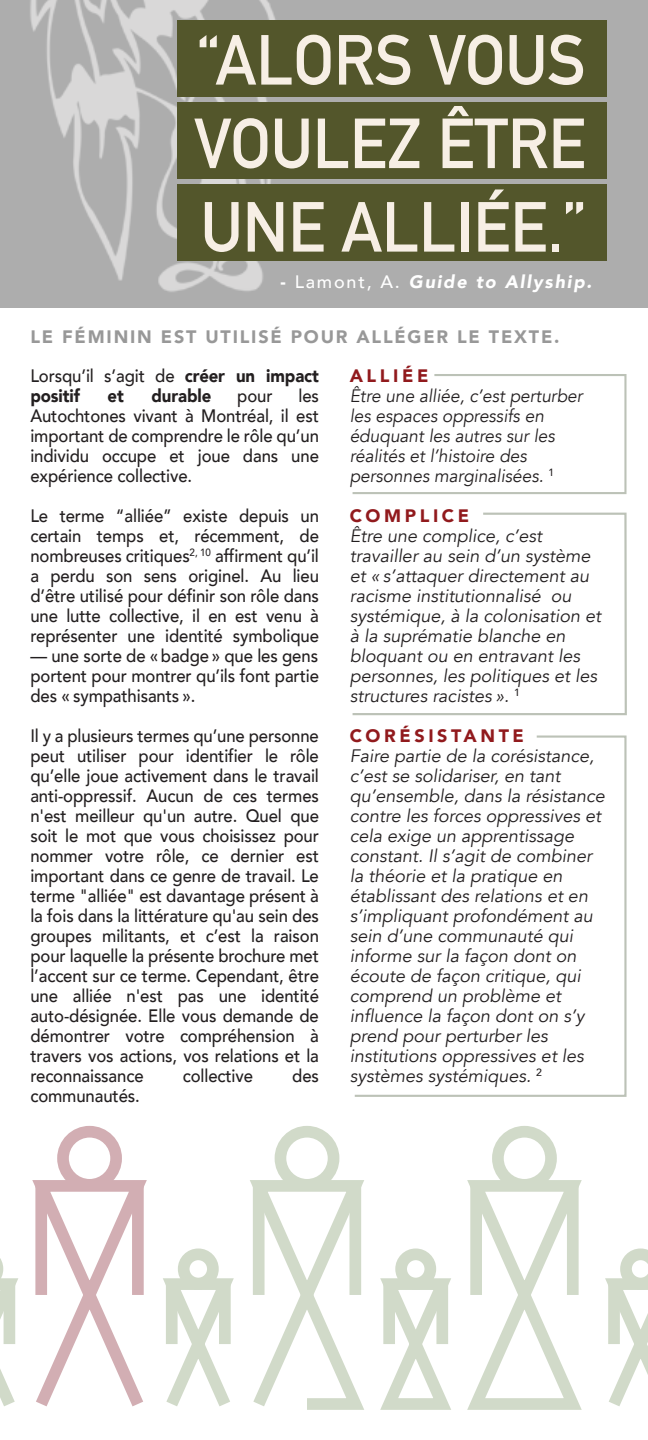
<style>
.page{position:relative;width:648px;height:1440px;background:#fff}
.page>*{position:absolute;margin:0;border:0;box-sizing:border-box;transform-origin:0 0}
.t1{font:700 69.6px/83.6px "DIN Alternate";color:#f7efe5;text-align:justify;scale:.96 1}
.t2{font:500 18px/20px "Avenir";letter-spacing:-.005em;color:#231f20;text-align:justify;scale:.93 1}
.t3{font:italic 18px/20px "Avenir";color:#231f20}
.t4{font:italic 18px/20px "Avenir";color:#231f20;scale:.96 1}
.t5{font:900 18px/20px "Avenir";letter-spacing:-.005em;color:#231f20;scale:.93 1}
.t6{font:900 18px "Avenir";letter-spacing:.1em;color:#989898}
.t7{font:900 18px "Avenir";letter-spacing:.2em;color:#911a1d}
.t8{font:italic 900 18px "Avenir";letter-spacing:.1em;color:#fff}
.s1{font-style:normal}
.s2{font-weight:500;font-style:normal}
.s3{font-weight:500}
</style>
<div class="page">
<div style="left:0;top:0;width:648px;height:307px;background:#adadad"></div>
<div style="left:57px;top:1126px;width:65px;height:65px;border:12px solid #d2aeb3;border-radius:50%"></div>
<div style="left:492px;top:1126px;width:65px;height:65px;border:12px solid #d1dac9;border-radius:50%"></div>
<div style="left:275px;top:1126px;width:64px;height:65px;border:12px solid #d1dac9;border-radius:50%"></div>
<svg style="left:0;top:1174px;width:648px;height:236px"></svg>
<img style="left:30px;top:0;width:267px;height:292px">
<div style="left:177px;top:103px;width:429px;height:76px;background:#53562b"></div>
<div style="left:177px;top:20px;width:429px;height:77px;background:#53562b"></div>
<div style="left:177px;top:185px;width:429px;height:76px;background:#53562b"></div>
<svg style="left:352px;top:374px;width:275px;height:121px"></svg>
<svg style="left:352px;top:512px;width:275px;height:204px"></svg>
<svg style="left:354px;top:735px;width:273px;height:362px"></svg>
<h1 class="t1" style="left:194px;top:14px;width:409px">“ALORS VOUS VOULEZ ÊTRE UNE ALLIÉE.”</h1>
<p class="t8" style="left:280px;top:267px;width:313px"><span class="s1">-</span> <span class="s2">Lamont, A.</span> Guide to Allyship.</p>
<p class="t6" style="left:30px;top:321px;width:531px">LE FÉMININ EST UTILISÉ POUR ALLÉGER LE TEXTE.</p>
<p class="t5" style="left:30px;top:365px;width:312px"><span class="s3">Lorsqu’il s’agit de</span> créer un impact positif</p>
<p class="t2" style="left:30px;top:384px;width:312px;text-indent:268px">les Autochtones vivant à Montréal, il est important de comprendre le rôle qu’un individu occupe et joue dans une expérience collective.</p>
<p class="t2" style="left:30px;top:504px;width:312px">Le terme “alliée” existe depuis un certain temps et, récemment, de nombreuses critiques<sup>2,</sup> <sup>10</sup> affirment qu’il a perdu son sens originel. Au lieu d’être utilisé pour définir son rôle dans une lutte collective, il en est venu à représenter une identité symbolique</p>
<p class="t2" style="left:30px;top:644px;width:312px">— une sorte de « badge » que les gens portent pour montrer qu’ils font partie des « sympathisants ».</p>
<p class="t2" style="left:30px;top:724px;width:312px">Il y a plusieurs termes qu’une personne peut utiliser pour identifier le rôle qu’elle joue activement dans le travail anti-oppressif. Aucun de ces termes n'est meilleur qu'un autre. Quel que soit le mot que vous choisissez pour nommer votre rôle, ce dernier est important dans ce genre de travail. Le terme "alliée" est davantage présent à la fois dans la littérature qu'au sein des groupes militants, et c’est la raison pour laquelle la présente brochure met l’accent sur ce terme. Cependant, être une alliée n'est pas une identité auto-désignée. Elle vous demande de démontrer votre compréhension à travers vos actions, vos relations et la reconnaissance</p>
<p class="t5" style="left:108px;top:385px;width:19px">et</p>
<p class="t5" style="left:152px;top:385px;width:66px">durable</p>
<p class="t2" style="left:237px;top:384px;width:39px">pour</p>
<p class="t2" style="left:183px;top:1064px;width:77px">collective</p>
<p class="t2" style="left:292px;top:1064px;width:30px">des</p>
<p class="t2" style="left:30px;top:1084px;width:119px">communautés.</p>
<p class="t7" style="left:350px;top:360px;width:80px">ALLIÉE</p>
<p class="t4" style="left:350px;top:386px;width:244px">Être une alliée, c’est perturber les espaces oppressifs en éduquant les autres sur les réalités et l’histoire des personnes marginalisées. <sup>1</sup></p>
<p class="t7" style="left:350px;top:500px;width:121px">COMPLICE</p>
<p class="t3" style="left:350px;top:526px;width:253px">Être une complice, c’est travailler au sein d’un système et « s’attaquer directement au racisme institutionnalisé ou systémique, à la colonisation et à la suprématie blanche en bloquant ou en entravant les personnes, les politiques et les structures racistes ». <sup>1</sup></p>
<p class="t7" style="left:350px;top:720px;width:176px">CORÉSISTANTE</p>
<p class="t3" style="left:350px;top:746px;width:257px">Faire partie de la corésistance, c’est se solidariser, en tant qu’ensemble, dans la résistance contre les forces oppressives et cela exige un apprentissage constant. Il s’agit de combiner la théorie et la pratique en établissant des relations et en s’impliquant profondément au sein d’une communauté qui informe sur la façon dont on écoute de façon critique, qui comprend un problème et influence la façon dont on s’y prend pour perturber les institutions oppressives et les systèmes systémiques. <sup>2</sup></p>
</div>
